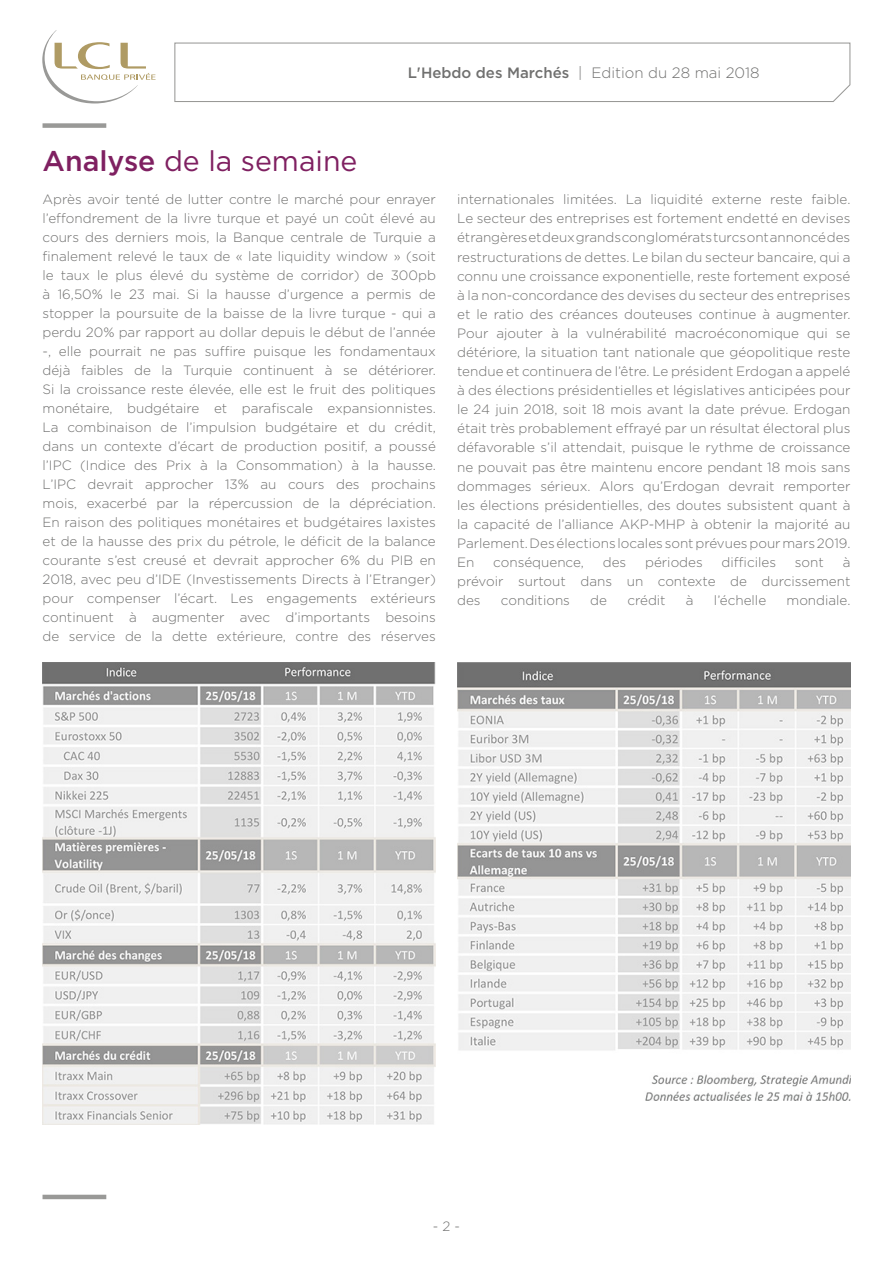
<style>
.page{position:relative;width:893px;height:1263px;background:#fff}
.page>*{position:absolute;margin:0;border:0;box-sizing:border-box;transform-origin:0 0}
.t1{font:28.5px "Gotham";color:#7f2061}
.t2{font:300 15px "Gotham";color:#70706f}
.t3{font:300 13.5px/19px "Gotham";color:#70706f;text-align:justify}
.s1{font-weight:500}
</style>
<div class="page">
<svg style="left:42px;top:30px;width:114px;height:73px"></svg>
<svg style="left:174px;top:42px;width:677px;height:60px"></svg>
<div style="left:43px;top:123px;width:63px;height:5px;background:#999997"></div>
<hr style="left:43px;top:1195px;width:63px;height:4px;background:#999997">
<img style="left:43px;top:663px;width:393px;height:462px">
<img style="left:457px;top:663px;width:393px;height:437px">
<p class="t2" style="left:408px;top:63px;width:353px"><span class="s1">L'Hebdo des Marchés</span> | Edition du 28 mai 2018</p>
<h1 class="t1" style="left:43px;top:142px;width:316px"><span class="s1">Analyse</span> de la semaine</h1>
<p class="t3" style="left:43px;top:190px;width:395px">Après avoir tenté de lutter contre le marché pour enrayer l’effondrement de la livre turque et payé un coût élevé au cours des derniers mois, la Banque centrale de Turquie a finalement relevé le taux de « late liquidity window » (soit le taux le plus élevé du système de corridor) de 300pb à 16,50% le 23 mai. Si la hausse d’urgence a permis de stopper la poursuite de la baisse de la livre turque - qui a perdu 20% par rapport au dollar depuis le début de l’année -, elle pourrait ne pas suffire puisque les fondamentaux déjà faibles de la Turquie continuent à se détériorer.<br>Si la croissance reste élevée, elle est le fruit des politiques monétaire, budgétaire et parafiscale expansionnistes.<br>La combinaison de l’impulsion budgétaire et du crédit, dans un contexte d’écart de production positif, a poussé l’IPC (Indice des Prix à la Consommation) à la hausse.<br>L’IPC devrait approcher 13% au cours des prochains mois, exacerbé par la répercussion de la dépréciation.<br>En raison des politiques monétaires et budgétaires laxistes et de la hausse des prix du pétrole, le déficit de la balance courante s’est creusé et devrait approcher 6% du PIB en 2018, avec peu d’IDE (Investissements Directs à l’Etranger) pour compenser l’écart. Les engagements extérieurs continuent à augmenter avec d’importants besoins de service de la dette extérieure, contre des réserves</p>
<p class="t3" style="left:457px;top:190px;width:395px">internationales limitées. La liquidité externe reste faible.<br>Le secteur des entreprises est fortement endetté en devises étrangères et deux grands conglomérats turcs ont annoncé des restructurations de dettes. Le bilan du secteur bancaire, qui a connu une croissance exponentielle, reste fortement exposé à la non-concordance des devises du secteur des entreprises et le ratio des créances douteuses continue à augmenter.<br>Pour ajouter à la vulnérabilité macroéconomique qui se détériore, la situation tant nationale que géopolitique reste tendue et continuera de l’être. Le président Erdogan a appelé à des élections présidentielles et législatives anticipées pour le 24 juin 2018, soit 18 mois avant la date prévue. Erdogan était très probablement effrayé par un résultat électoral plus défavorable s’il attendait, puisque le rythme de croissance ne pouvait pas être maintenu encore pendant 18 mois sans dommages sérieux. Alors qu’Erdogan devrait remporter les élections présidentielles, des doutes subsistent quant à la capacité de l’alliance AKP-MHP à obtenir la majorité au Parlement. Des élections locales sont prévues pour mars 2019.<br>En</p>
<p class="t3" style="left:493px;top:552px;width:92px">conséquence,</p>
<p class="t3" style="left:603px;top:552px;width:25px">des</p>
<p class="t3" style="left:645px;top:552px;width:59px">périodes</p>
<p class="t3" style="left:722px;top:552px;width:56px">difficiles</p>
<p class="t3" style="left:795px;top:552px;width:31px">sont</p>
<p class="t3" style="left:457px;top:552px;width:395px;text-indent:386px">à prévoir surtout dans un contexte de durcissement des</p>
<p class="t3" style="left:501px;top:590px;width:71px">conditions</p>
<p class="t3" style="left:590px;top:590px;width:18px">de</p>
<p class="t3" style="left:627px;top:590px;width:40px">crédit</p>
<p class="t3" style="left:686px;top:590px;width:9px">à</p>
<p class="t3" style="left:714px;top:590px;width:54px">l’échelle</p>
<p class="t3" style="left:786px;top:590px;width:65px">mondiale.</p>
<p class="t3" style="left:433px;top:1216px;width:29px">- 2 -</p>
</div>
